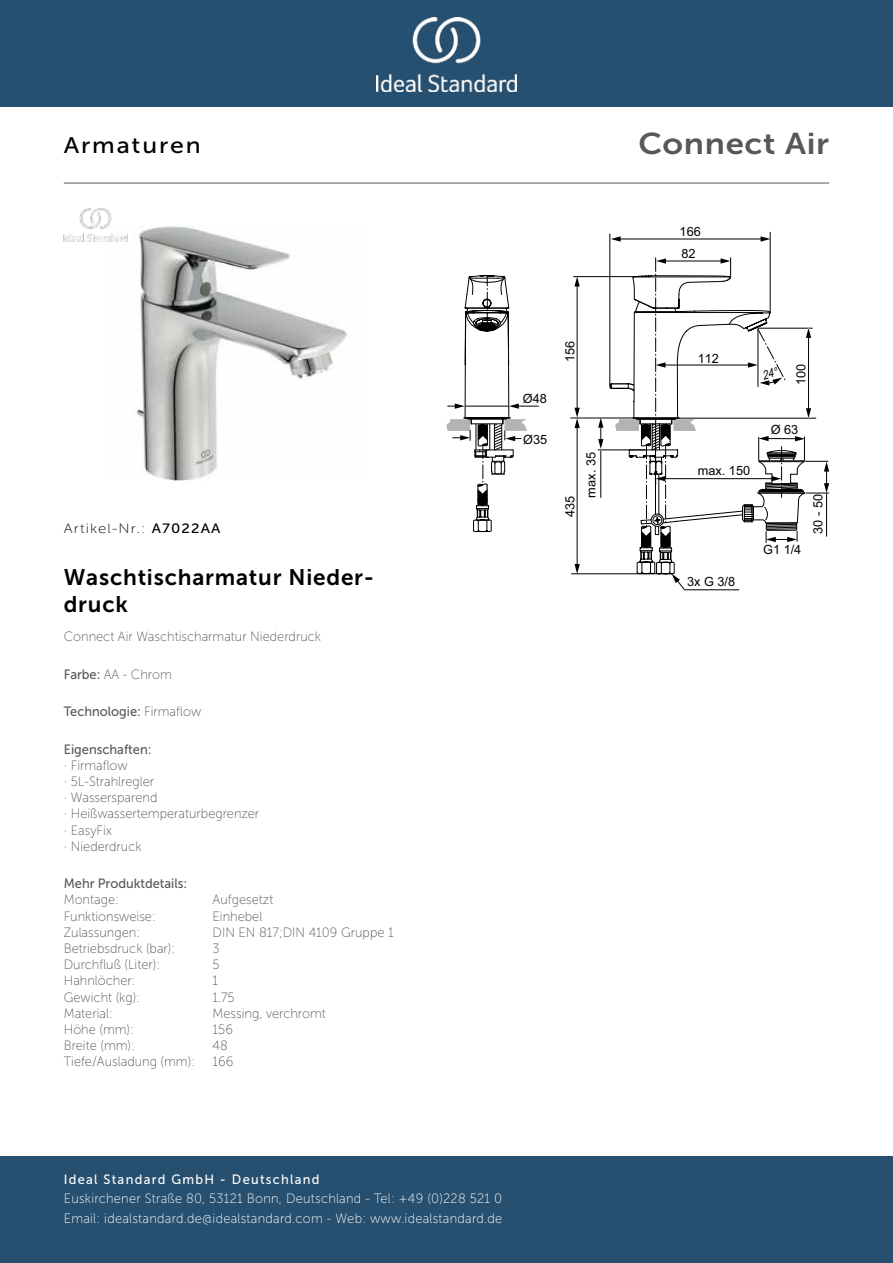
<style>
.page{position:relative;width:893px;height:1263px;background:#fff}
.page>*{position:absolute;margin:0;border:0;box-sizing:border-box;transform-origin:0 0}
._001_Produkttyp{font:30px "Museo Sans 700";letter-spacing:.02em;color:#58585a;scale:1.1 1}
.t1{font:22.5px/27px "Museo Sans 700";letter-spacing:.035em;color:#000}
.t2{font:22.5px "Museo Sans 500";letter-spacing:.075em;color:#000;scale:1.1 1}
.t3{font:13.5px/19.5px "Museo Sans 100";letter-spacing:.02em;color:#fff;scale:.95 1}
.Features{font:13.5px/16.2px "Museo Sans 100";color:#58585a;scale:.95 1}
.Technology{font:13.5px "Museo Sans 500";color:#58585a;scale:.95 1}
.Marketing_Descriptio{font:13.5px "Museo Sans 100";color:#58585a;scale:.95 1}
.Accreditations{font:13.5px "Museo Sans 100";color:#58585a;scale:.95 1}
.t4{font:13.5px "Museo Sans 500";letter-spacing:.1em;color:#fff;scale:.95 1}
.Material{font:13.5px "Museo Sans 100";color:#58585a;scale:.95 1}
.Operation_Type{font:13.5px "Museo Sans 100";color:#58585a;scale:.95 1}
.Depth__mm{font:13.5px "Museo Sans 100";color:#58585a;scale:.95 1}
.Operation_Pressure{font:13.5px "Museo Sans 100";color:#58585a;scale:.95 1}
.t5{font:13.5px "Museo Sans 100";letter-spacing:.075em;color:#000;scale:1.1 1}
.Mounting{font:13.5px "Museo Sans 100";color:#58585a;scale:.95 1}
.Flow_Rate__litre{font:13.5px "Museo Sans 100";color:#58585a;scale:.95 1}
.Net_Weight__kg{font:13.5px "Museo Sans 100";color:#58585a;scale:.95 1}
.Colour{font:13.5px "Museo Sans 100";color:#58585a;scale:.95 1}
.Width__mm{font:13.5px "Museo Sans 100";color:#58585a;scale:.95 1}
.Tap_Holes{font:13.5px "Museo Sans 100";color:#58585a;scale:.95 1}
.Height__mm{font:13.5px "Museo Sans 100";color:#58585a;scale:.95 1}
.t6{font:12.75px/21.9px "Arial";color:#000}
.t7{font:12.75px/21.3px "Arial";color:#000204}
.s1{font-family:"Museo Sans 500"}
.s2{font-family:"Museo Sans 100"}
</style>
<div class="page">
<div style="left:0;top:1157px;width:893px;height:106px;background:#275070"></div>
<div style="left:0;top:0;width:893px;height:107px;background:#275070"></div>
<img style="left:376px;top:18px;width:141px;height:73px">
<hr style="left:64px;top:183px;width:765px;height:1px;background:#58585a">
<img style="left:134px;top:226px;width:214px;height:254px">
<img style="left:64px;top:208px;width:64px;height:34px">
<svg style="left:446px;top:231px;width:383px;height:359px"></svg>
<p class="t2" style="left:64px;top:133px;width:126px">Armaturen</p>
<p class="_001_Produkttyp" style="left:638px;top:127px;width:175px">Connect Air</p>
<p class="t5" style="left:64px;top:521px;width:144px">Artikel-Nr.: <span class="s1">A7022AA</span></p>
<p class="t1" style="left:64px;top:564px;width:312px">Waschtischarmatur Nieder&shy;druck</p>
<p class="Marketing_Descriptio" style="left:64px;top:629px;width:272px">Connect Air Waschtischarmatur Niederdruck</p>
<p class="Colour" style="left:64px;top:667px;width:115px"><span class="s1">Farbe:</span> AA - Chrom</p>
<p class="Technology" style="left:64px;top:704px;width:146px">Technologie: <span class="s2">Firmaflow</span></p>
<p class="Features" style="left:64px;top:741px;width:207px"><span class="s1">Eigenschaften:<br></span>· Firmaflow<br>· 5L-Strahlregler<br>· Wassersparend<br>· Heißwassertemperaturbegrenzer · EasyFix<br>· Niederdruck</p>
<p class="Technology" style="left:64px;top:876px;width:132px">Mehr Produktdetails:</p>
<p class="Mounting" style="left:64px;top:893px;width:60px">Montage:</p>
<p class="Mounting" style="left:213px;top:893px;width:65px">Aufgesetzt</p>
<p class="Operation_Type" style="left:64px;top:909px;width:98px">Funktionsweise:</p>
<p class="Operation_Type" style="left:213px;top:909px;width:54px">Einhebel</p>
<p class="Accreditations" style="left:64px;top:925px;width:82px">Zulassungen:</p>
<p class="Accreditations" style="left:213px;top:925px;width:192px">DIN EN 817;DIN 4109 Gruppe 1</p>
<p class="Operation_Pressure" style="left:64px;top:941px;width:119px">Betriebsdruck (bar):</p>
<p class="Operation_Pressure" style="left:213px;top:941px;width:9px">3</p>
<p class="Flow_Rate__litre" style="left:64px;top:957px;width:103px">Durchfluß (Liter):</p>
<p class="Flow_Rate__litre" style="left:213px;top:957px;width:9px">5</p>
<p class="Tap_Holes" style="left:64px;top:974px;width:77px">Hahnlöcher:</p>
<p class="Tap_Holes" style="left:213px;top:974px;width:7px">1</p>
<p class="Net_Weight__kg" style="left:64px;top:990px;width:82px">Gewicht (kg):</p>
<p class="Net_Weight__kg" style="left:213px;top:990px;width:25px">1.75</p>
<p class="Material" style="left:64px;top:1006px;width:53px">Material:</p>
<p class="Material" style="left:213px;top:1006px;width:121px">Messing, verchromt</p>
<p class="Height__mm" style="left:64px;top:1022px;width:75px">Höhe (mm):</p>
<p class="Height__mm" style="left:213px;top:1022px;width:23px">156</p>
<p class="Width__mm" style="left:64px;top:1038px;width:76px">Breite (mm):</p>
<p class="Width__mm" style="left:213px;top:1038px;width:18px">48</p>
<p class="Depth__mm" style="left:64px;top:1055px;width:140px">Tiefe/Ausladung (mm):</p>
<p class="Depth__mm" style="left:213px;top:1055px;width:23px">166</p>
<p class="t6" style="left:523px;top:387px;width:26px">Ø48</p>
<p class="t6" style="left:523px;top:429px;width:26px">Ø35</p>
<p class="t7" style="left:559px;top:362px;width:23px;rotate:-90deg">156</p>
<p class="t7" style="left:559px;top:497px;width:47px;text-indent:-20px;rotate:-90deg">435<br>max. 35</p>
<p class="t4" style="left:64px;top:1172px;width:271px">Ideal Standard GmbH - Deutschland</p>
<p class="t3" style="left:64px;top:1189px;width:463px">Euskirchener Straße 80, 53121 Bonn, Deutschland - Tel: +49 (0)228 521 0<br>Email: idealstandard.de@idealstandard.com - Web: www.idealstandard.de</p>
<p class="t6" style="left:680px;top:221px;width:23px">166<br>82</p>
<p class="t6" style="left:698px;top:347px;width:23px">112</p>
<p class="t7" style="left:790px;top:385px;width:23px;rotate:-90deg">100</p>
<p class="t6" style="left:698px;top:460px;width:54px">max. 150</p>
<p class="t7" style="left:687px;top:571px;width:50px">3x G 3/8</p>
<p class="t6" style="left:771px;top:418px;width:29px">Ø 63</p>
<p class="t6" style="left:763px;top:539px;width:40px">G1 1/4</p>
<p class="t6" style="left:807px;top:534px;width:41px;rotate:-90deg">30 - 50</p>
</div>
